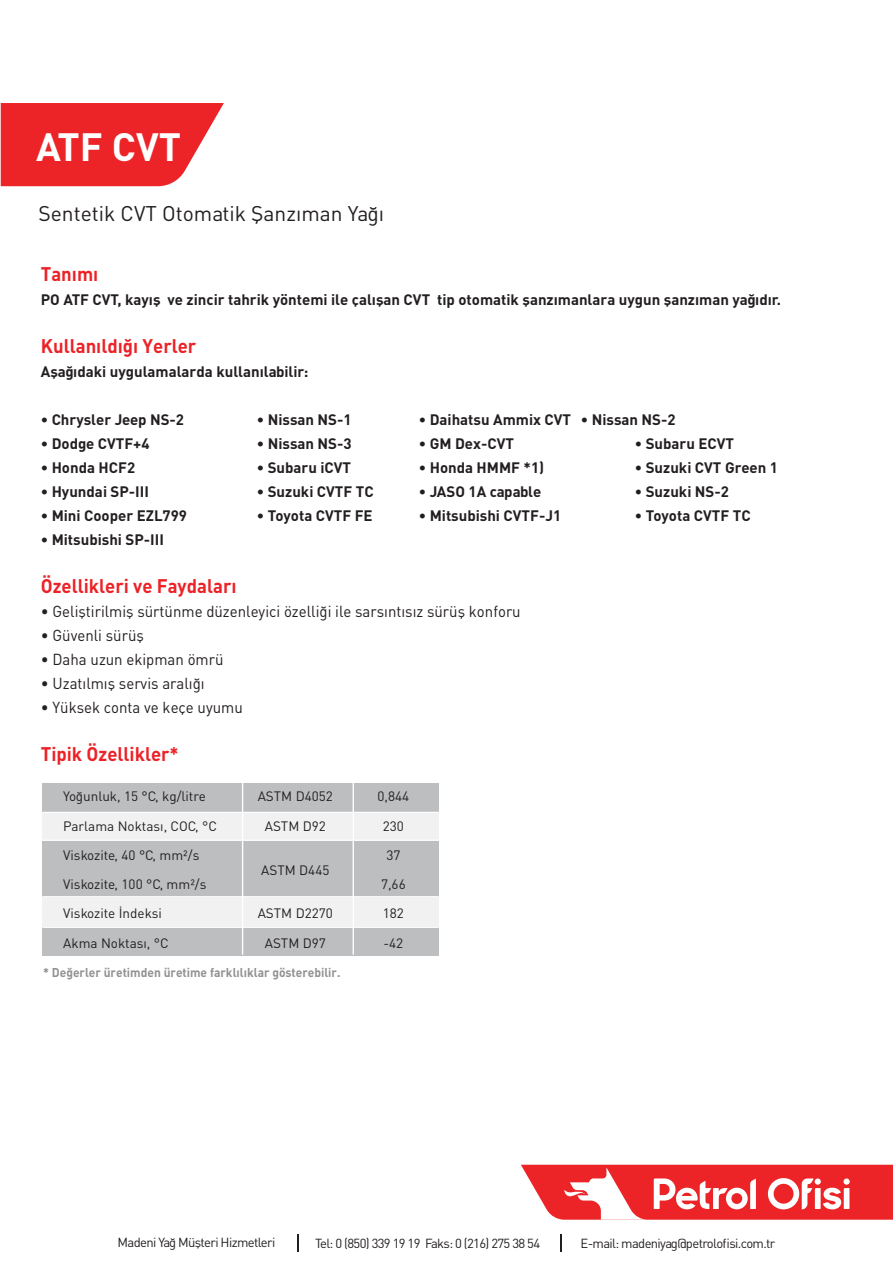
<style>
.page{position:relative;width:893px;height:1263px;background:#fff}
.page>*{position:absolute;margin:0;border:0;box-sizing:border-box;transform-origin:0 0}
.t1{font:39px "DINT Bold Tr";color:#fff}
.t2{font:21px "DIN Tr";color:#231f20}
.t3{font:19.5px "DINT Bold Tr";color:#ec2227;scale:.95 1}
.t4{font:15.75px "DIN Tr";color:#231f20;scale:.95 1}
.t5{font:15px "DINT Bold Tr";color:#231f20}
.t6{font:13.5px "DIN Tr";color:#231f20}
.t7{font:13.05px "DIN Tr";letter-spacing:-.05em;color:#231f20}
.t8{font:12.6px "DINT Bold Tr";color:#929191;scale:.95 1}
</style>
<div class="page">
<div style="left:42px;top:783px;width:397px;height:29px;background:#bcbec0"></div>
<div style="left:42px;top:840px;width:397px;height:57px;background:#bcbec0"></div>
<div style="left:42px;top:897px;width:397px;height:31px;background:#f1f1f2"></div>
<div style="left:42px;top:927px;width:397px;height:28px;background:#bcbec0"></div>
<div style="left:42px;top:812px;width:397px;height:29px;background:#f1f1f2"></div>
<hr style="left:242px;top:783px;width:1px;height:172px;background:#fff">
<hr style="left:42px;top:839px;width:397px;height:2px;background:#fff">
<hr style="left:42px;top:812px;width:397px;height:1px;background:#fff">
<hr style="left:42px;top:896px;width:397px;height:1px;background:#fff">
<hr style="left:42px;top:927px;width:397px;height:1px;background:#fff">
<hr style="left:353px;top:783px;width:1px;height:172px;background:#fff">
<svg style="left:297px;top:1234px;width:1px;height:18px"></svg>
<svg style="left:560px;top:1234px;width:2px;height:18px"></svg>
<svg style="left:1px;top:103px;width:223px;height:83px;background:#ee3c3e"></svg>
<svg style="left:521px;top:1165px;width:372px;height:55px"></svg>
<h1 class="t1" style="left:36px;top:121px;width:147px">ATF CVT</h1>
<h2 class="t2" style="left:38px;top:200px;width:347px">Sentetik CVT Otomatik Şanzıman Yağı</h2>
<h3 class="t3" style="left:41px;top:261px;width:62px">Tanımı</h3>
<p class="t5" style="left:41px;top:290px;width:742px">PO ATF CVT, kayış ve zincir tahrik yöntemi ile çalışan CVT tip otomatik şanzımanlara uygun şanzıman yağıdır.</p>
<h3 class="t3" style="left:41px;top:333px;width:165px">Kullanıldığı Yerler</h3>
<p class="t5" style="left:41px;top:362px;width:269px">Aşağıdaki uygulamalarda kullanılabilir:</p>
<p class="t5" style="left:41px;top:410px;width:145px">• Chrysler Jeep NS-2</p>
<p class="t5" style="left:257px;top:410px;width:96px">• Nissan NS-1</p>
<p class="t5" style="left:419px;top:410px;width:258px">• Daihatsu Ammix CVT • Nissan NS-2</p>
<p class="t5" style="left:41px;top:434px;width:110px">• Dodge CVTF+4</p>
<p class="t5" style="left:257px;top:434px;width:96px">• Nissan NS-3</p>
<p class="t5" style="left:419px;top:434px;width:97px">• GM Dex-CVT</p>
<p class="t5" style="left:635px;top:434px;width:101px">• Subaru ECVT</p>
<p class="t5" style="left:41px;top:458px;width:96px">• Honda HCF2</p>
<p class="t5" style="left:257px;top:458px;width:96px">• Subaru iCVT</p>
<p class="t5" style="left:419px;top:458px;width:127px">• Honda HMMF *1)</p>
<p class="t5" style="left:635px;top:458px;width:145px">• Suzuki CVT Green 1</p>
<p class="t5" style="left:41px;top:482px;width:110px">• Hyundai SP-III</p>
<p class="t5" style="left:257px;top:482px;width:118px">• Suzuki CVTF TC</p>
<p class="t5" style="left:419px;top:482px;width:124px">• JASO 1A capable</p>
<p class="t5" style="left:635px;top:482px;width:96px">• Suzuki NS-2</p>
<p class="t5" style="left:41px;top:506px;width:148px">• Mini Cooper EZL799</p>
<p class="t5" style="left:257px;top:506px;width:117px">• Toyota CVTF FE</p>
<p class="t5" style="left:419px;top:506px;width:144px">• Mitsubishi CVTF-J1</p>
<p class="t5" style="left:635px;top:506px;width:117px">• Toyota CVTF TC</p>
<p class="t5" style="left:41px;top:530px;width:125px">• Mitsubishi SP-III</p>
<h3 class="t3" style="left:41px;top:573px;width:207px">Özellikleri ve Faydaları</h3>
<p class="t4" style="left:41px;top:601px;width:507px">• Geliştirilmiş sürtünme düzenleyici özelliği ile sarsıntısız sürüş konforu</p>
<p class="t4" style="left:41px;top:625px;width:110px">• Güvenli sürüş</p>
<p class="t4" style="left:41px;top:649px;width:194px">• Daha uzun ekipman ömrü</p>
<p class="t4" style="left:41px;top:673px;width:174px">• Uzatılmış servis aralığı</p>
<p class="t4" style="left:41px;top:697px;width:214px">• Yüksek conta ve keçe uyumu</p>
<h3 class="t3" style="left:41px;top:741px;width:147px">Tipik Özellikler*</h3>
<p class="t6" style="left:63px;top:788px;width:144px">Yoğunluk, 15 °C, kg/litre</p>
<p class="t6" style="left:258px;top:788px;width:77px">ASTM D4052</p>
<p class="t6" style="left:377px;top:788px;width:33px">0,844</p>
<p class="t6" style="left:63px;top:817px;width:155px">Parlama Noktası, COC, °C</p>
<p class="t6" style="left:265px;top:817px;width:63px">ASTM D92</p>
<p class="t6" style="left:383px;top:817px;width:23px">230</p>
<p class="t6" style="left:63px;top:846px;width:138px">Viskozite, 40 °C, mm²/s</p>
<p class="t6" style="left:261px;top:861px;width:70px">ASTM D445</p>
<p class="t6" style="left:386px;top:846px;width:16px">37</p>
<p class="t6" style="left:63px;top:876px;width:145px">Viskozite, 100 °C, mm²/s</p>
<p class="t6" style="left:381px;top:876px;width:26px">7,66</p>
<p class="t6" style="left:63px;top:905px;width:100px">Viskozite İndeksi</p>
<p class="t6" style="left:258px;top:905px;width:77px">ASTM D2270</p>
<p class="t6" style="left:383px;top:905px;width:23px">182</p>
<p class="t6" style="left:63px;top:934px;width:107px">Akma Noktası, °C</p>
<p class="t6" style="left:265px;top:934px;width:63px">ASTM D97</p>
<p class="t6" style="left:383px;top:934px;width:21px">-42</p>
<p class="t8" style="left:43px;top:964px;width:314px">* Değerler üretimden üretime farklılıklar gösterebilir.</p>
<p class="t7" style="left:118px;top:1234px;width:159px">Madeni Yağ Müşteri Hizmetleri</p>
<p class="t7" style="left:315px;top:1235px;width:226px">Tel: 0 (850) 339 19 19 Faks: 0 (216) 275 38 54</p>
<p class="t7" style="left:580px;top:1235px;width:196px">E-mail: madeniyag@petrolofisi.com.tr</p>
</div>
